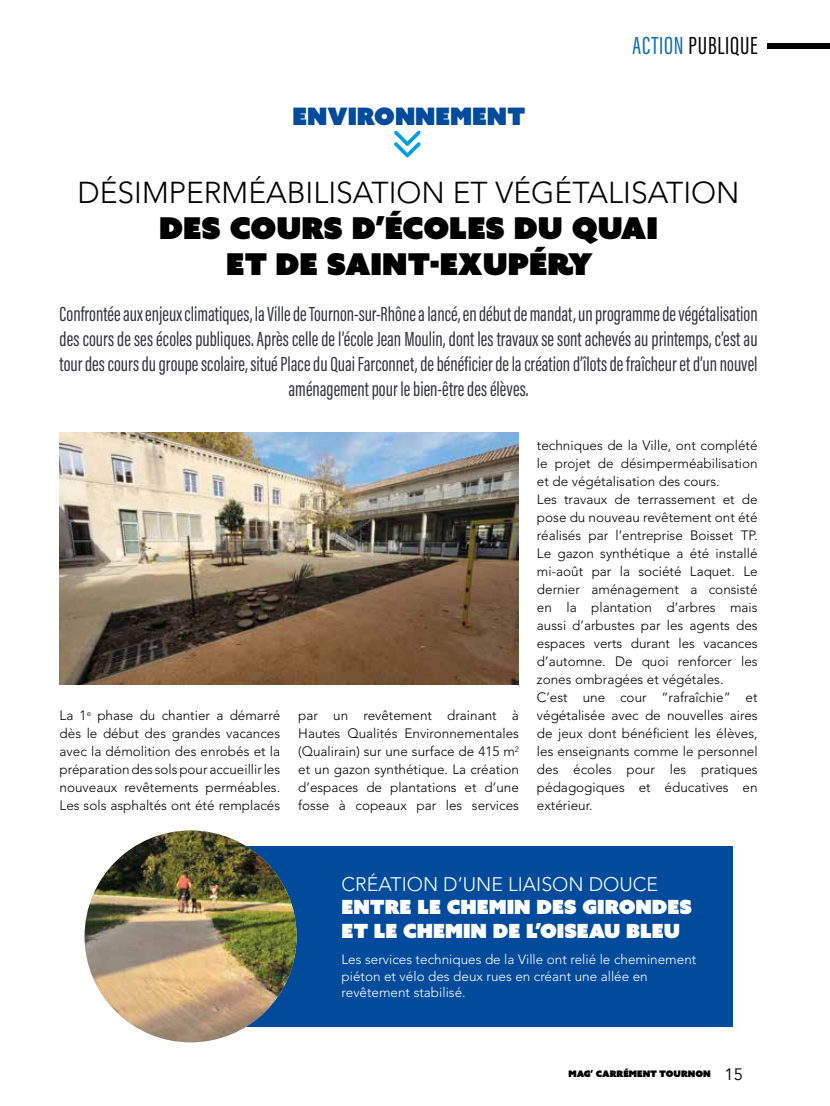
<style>
.page{position:relative;width:830px;height:1106px;background:#fff}
.page>*{position:absolute;margin:0;border:0;box-sizing:border-box;transform-origin:0 0}
.t1{font:30px/36px "Azo Sans Uber";color:#000;text-align:center}
.t2{font:300 30px "Avenir LT Std";color:#000}
.t3{font:25.5px "Acumin Pro Extra Cond";letter-spacing:.03em;color:#000}
.t4{font:24px "Azo Sans Uber";color:#004b9c}
.t5{font:21px/25.2px "Acumin Pro Extra Cond";color:#313437;text-align:center}
.t6{font:19.5px/23.4px "Azo Sans Uber";color:#fff}
.t7{font:300 19.5px "Avenir LT Std";color:#fff}
.t8{font:16.5px "Avenir";color:#000}
.t9{font:300 13.5px/18px "Avenir LT Std";color:#000;text-align:justify}
.t10{font:300 13.5px/16.2px "Avenir LT Std";color:#fff}
.t11{font:9px "Azo Sans Uber";color:#000}
.s1{color:#0e6eb6}
</style>
<div class="page">
<div style="left:766px;top:43px;width:63px;height:6px;background:#000"></div>
<img style="left:60px;top:432px;width:458px;height:252px">
<svg style="left:394px;top:131px;width:27px;height:26px"></svg>
<div style="left:199px;top:846px;width:533px;height:180px;background:#004b9c"></div>
<img style="left:85px;top:830px;width:211px;height:212px;border-radius:106px">
<h3 class="t4" style="left:292px;top:101px;width:234px">ENVIRONNEMENT</h3>
<h2 class="t3" style="left:632px;top:30px;width:126px"><span class="s1">ACTION</span> PUBLIQUE</h2>
<h1 class="t2" style="left:77px;top:175px;width:663px">DÉSIMPERMÉABILISATION ET VÉGÉTALISATION</h1>
<h1 class="t1" style="left:159px;top:209px;width:500px">DES COURS D’ÉCOLES DU QUAI<br>ET DE SAINT-EXUPÉRY</h1>
<p class="t5" style="left:60px;top:301px;width:699px">Confrontée aux enjeux climatiques, la Ville de Tournon-sur-Rhône a lancé, en début de mandat, un programme de végétalisation des cours de ses écoles publiques. Après celle de l’école Jean Moulin, dont les travaux se sont achevés au printemps, c’est au tour des cours du groupe scolaire, situé Place du Quai Farconnet, de bénéficier de la création d’îlots de fraîcheur et d’un nouvel aménagement pour le bien-être des élèves.</p>
<p class="t9" style="left:60px;top:706px;width:222px">La 1<sup>e</sup> phase du chantier a démarré dès le début des grandes vacances avec la démolition des enrobés et la préparation des sols pour accueillir les nouveaux revêtements perméables.<br>Les sols asphaltés ont été remplacés</p>
<p class="t9" style="left:298px;top:706px;width:222px">par un revêtement drainant à Hautes Qualités Environnementales (Qualirain) sur une surface de 415 m<sup>2 </sup>et un gazon synthétique. La création d’espaces de plantations et d’une fosse à copeaux par les services</p>
<p class="t9" style="left:536px;top:436px;width:222px;text-align:left">techniques de la Ville, ont complété le projet de désimperméabilisation et de végétalisation des cours.<br>Les travaux de terrassement et de pose du nouveau revêtement ont été réalisés par l’entreprise Boisset TP.<br>Le gazon synthétique a été installé mi-août par la société Laquet. Le dernier aménagement a consisté en la plantation d’arbres mais aussi d’arbustes par les agents des espaces verts durant les vacances d’automne. De quoi renforcer les zones ombragées et végétales.<br>C’est une cour “rafraîchie” et végétalisée avec de nouvelles aires de jeux dont bénéficient les élèves, les enseignants comme le personnel des écoles pour les pratiques pédagogiques et éducatives en extérieur.</p>
<h3 class="t7" style="left:341px;top:872px;width:318px">CRÉATION D’UNE LIAISON DOUCE</h3>
<h3 class="t6" style="left:341px;top:895px;width:352px">ENTRE LE CHEMIN DES GIRONDES<br>ET LE CHEMIN DE L’OISEAU BLEU</h3>
<p class="t10" style="left:341px;top:951px;width:356px">Les services techniques de la Ville ont relié le cheminement piéton et vélo des deux rues en créant une allée en revêtement stabilisé.</p>
<p class="t11" style="left:568px;top:1067px;width:144px">MAG’ CARRÉMENT TOURNON</p>
<p class="t8" style="left:724px;top:1064px;width:20px">15</p>
</div>
